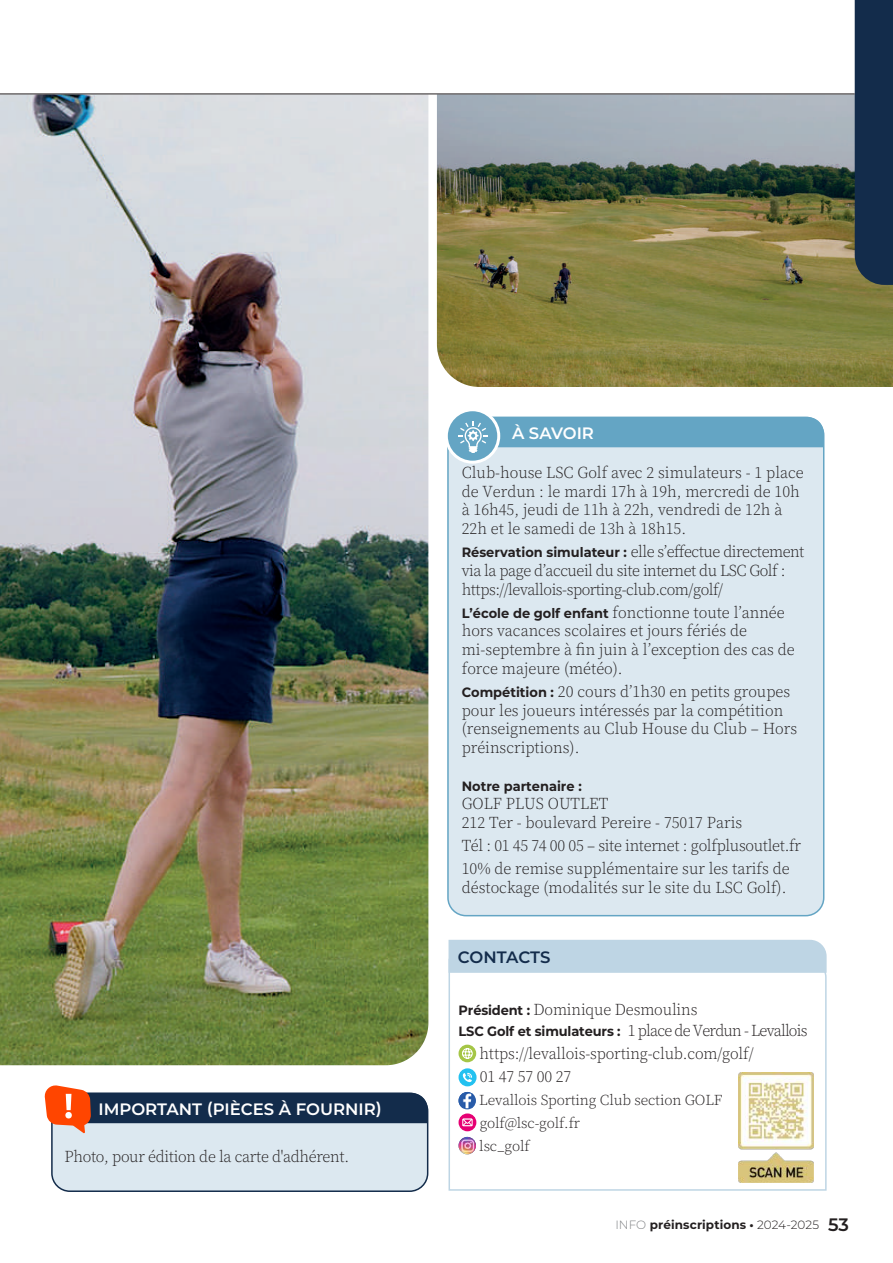
<style>
.page{position:relative;width:893px;height:1263px;background:#fff}
.page>*{position:absolute;margin:0;border:0;box-sizing:border-box;transform-origin:0 0}
.t1{font:300 16.5px/18.8px "Source Serif 4";color:#231f20;scale:.96 1}
.t2{font:300 16.5px/18.8px "Source Serif 4";letter-spacing:-.03em;color:#231f20;scale:.96 1}
.t3{font:300 16.5px/23px "Source Serif 4";letter-spacing:-.02em;color:#231f20;scale:.96 1}
.t4{font:300 16.5px/20.7px "Source Serif 4";letter-spacing:-.05em;color:#231f20;scale:.96 1}
.t5{font:600 16.5px "Montserrat";color:#fff}
.t6{font:600 16.5px "Montserrat";letter-spacing:-.01em;color:#132c4b}
.t7{font:300 15px/23px "Source Serif 4";letter-spacing:-.01em;color:#231f20}
.t8{font:700 13.5px "Montserrat";color:#231f20;scale:.96 1}
.t9{font:700 12px "Montserrat";letter-spacing:.01em;color:#231f20}
.s1{font-family:"Montserrat";font-weight:700;font-size:13.5px}
.s2{font-weight:300;color:#808285}
.s3{font-weight:300}
.s4{font-weight:600;font-size:18px}
</style>
<div class="page">
<img style="left:437px;top:95px;width:456px;height:292px">
<img style="left:0;top:95px;width:428px;height:970px">
<div style="left:448px;top:417px;width:376px;height:499px;background:#dce8f0;border-radius:18px"></div>
<div style="left:447px;top:417px;width:377px;height:499px;border:2px solid #64a5c4;border-radius:18px"></div>
<svg style="left:446px;top:410px;width:53px;height:52px"></svg>
<div style="left:445px;top:408px;width:55px;height:56px;border:3px solid #fff;border-radius:50%"></div>
<svg style="left:447px;top:417px;width:376px;height:36px;background:#7ab1cc"></svg>
<div style="left:52px;top:1093px;width:376px;height:98px;background:#dce8f0;border-radius:18px"></div>
<div style="left:51px;top:1092px;width:377px;height:100px;border:2px solid #132c4b;border-radius:18px"></div>
<svg style="left:44px;top:1085px;width:383px;height:48px"></svg>
<svg style="left:448px;top:973px;width:379px;height:218px"></svg>
<div style="left:448px;top:940px;width:379px;height:33px;background:#bed5e4"></div>
<img style="left:738px;top:1072px;width:76px;height:110px">
<div style="left:855px;top:0;width:38px;height:285px;background:#132c4b"></div>
<hr style="left:0;top:94px;width:855px;height:1px;background:#231f20">
<p class="t5" style="left:98px;top:1097px;width:285px">IMPORTANT (PIÈCES À FOURNIR)</p>
<p class="t3" style="left:65px;top:1145px;width:298px">Photo, pour édition de la carte d'adhérent.</p>
<p class="t5" style="left:512px;top:421px;width:83px">À SAVOIR</p>
<p class="t1" style="left:462px;top:463px;width:358px">Club-house LSC Golf avec 2 simulateurs - 1 place de Verdun : le mardi 17h à 19h, mercredi de 10h à 16h45, jeudi de 11h à 22h, vendredi de 12h à 22h et le samedi de 13h à 18h15.</p>
<p class="t2" style="left:462px;top:542px;width:359px"><span class="s1">Réservation simulateur :</span> elle s’effectue directement via la page d’accueil du site internet du LSC Golf : https://levallois-sporting-club.com/golf/</p>
<p class="t1" style="left:462px;top:603px;width:348px"><span class="s1">L’école de golf enfant</span> fonctionne toute l’année hors vacances scolaires et jours fériés de mi-septembre à fin juin à l’exception des cas de force majeure (météo).</p>
<p class="t1" style="left:462px;top:682px;width:351px"><span class="s1">Compétition :</span> 20 cours d’1h30 en petits groupes pour les joueurs intéressés par la compétition (renseignements au Club House du Club – Hors préinscriptions).</p>
<p class="t8" style="left:462px;top:776px;width:127px">Notre partenaire :</p>
<p class="t1" style="left:462px;top:795px;width:294px">GOLF PLUS OUTLET<br>212 Ter - boulevard Pereire - 75017 Paris</p>
<p class="t3" style="left:462px;top:834px;width:355px">Tél : 01 45 74 00 05 – site internet : golfplusoutlet.fr<br>10% de remise supplémentaire sur les tarifs de</p>
<p class="t1" style="left:462px;top:878px;width:340px">déstockage (modalités sur le site du LSC Golf).</p>
<p class="t6" style="left:458px;top:945px;width:94px">CONTACTS</p>
<p class="t4" style="left:459px;top:1000px;width:365px"><span class="s1">Président :</span> Dominique Desmoulins<br><span class="s1">LSC Golf et simulateurs :</span> 1 place de Verdun - Levallois</p>
<p class="t1" style="left:479px;top:1042px;width:287px;line-height:23px">https://levallois-sporting-club.com/golf/<br>01 47 57 00 27</p>
<p class="t7" style="left:479px;top:1089px;width:245px">Levallois Sporting Club section GOLF golf@lsc-golf.fr<br>lsc_golf</p>
<p class="t9" style="left:615px;top:1216px;width:235px"><span class="s2">INFO</span> préinscriptions • <span class="s3">2024-2025</span> <span class="s4">53</span></p>
</div>
